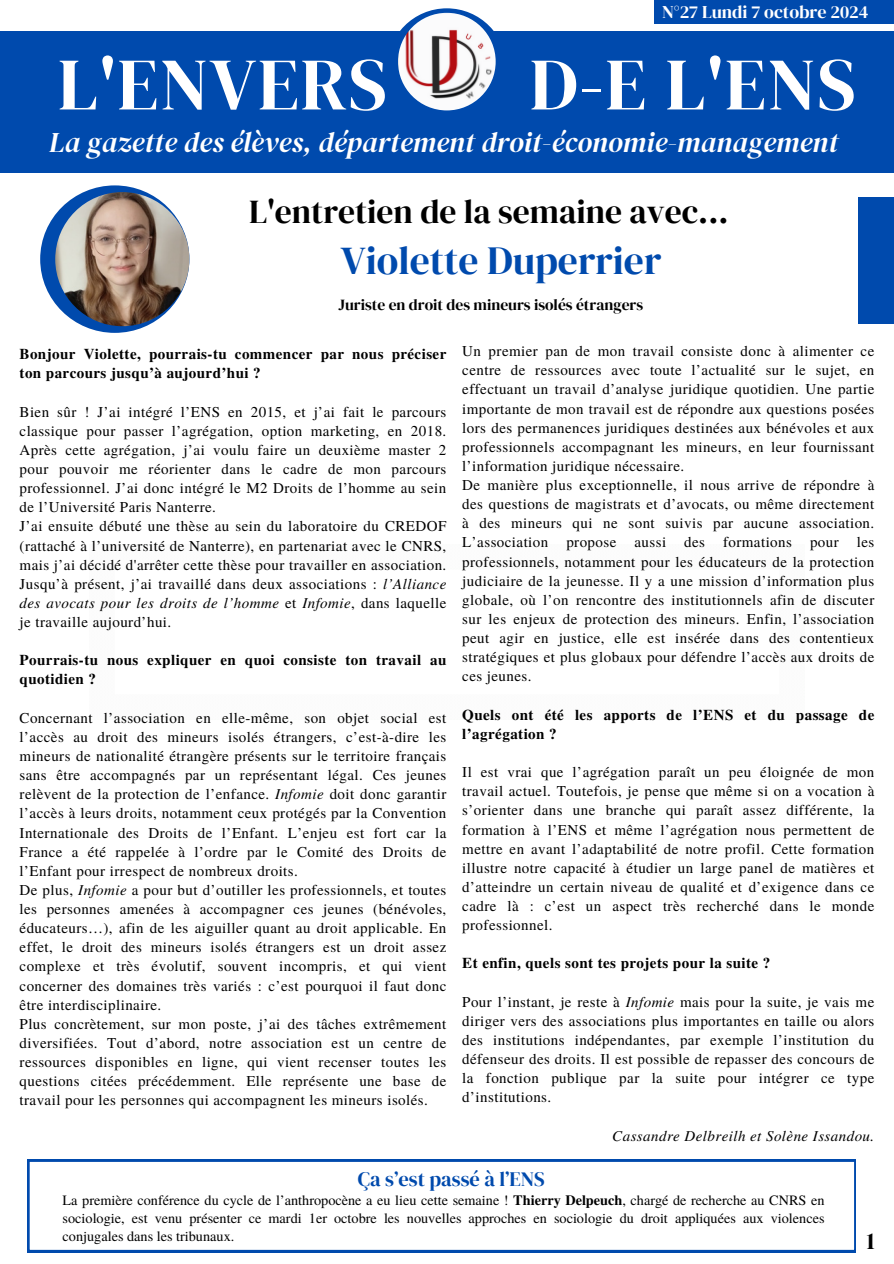
<style>
.page{position:relative;width:894px;height:1264px;background:#fff}
.page>*{position:absolute;margin:0;border:0;box-sizing:border-box;transform-origin:0 0}
.t1{font:73.8px "DM Serif Display";letter-spacing:.02em;color:#fff}
.t2{font:39.45px "DM Serif Display";color:#004aad}
.t3{font:33.45px "DM Serif Display";color:#000}
.t4{font:italic 28.5px "DM Serif Display";color:#fff}
.t5{font:24px "DM Serif Display";color:#000}
.t6{font:20.4px "DM Serif Display";color:#004aad}
.t7{font:18px "DM Serif Display";color:#fff}
.t8{font:15.6px "DM Serif Display";color:#000}
.t9{font:15px/19.2px "Te X Gyre Termes";letter-spacing:.03em;color:#000;text-align:justify}
.t10{font:700 15px/19.2px "Te X Gyre Termes";letter-spacing:.03em;color:#000}
.t11{font:italic 15px "Te X Gyre Termes";letter-spacing:.03em;color:#000}
.t12{font:14.25px/18px "Te X Gyre Termes";color:#000;text-align:justify}
.s1{font-style:italic}
.s2{font-weight:700}
</style>
<div class="page">
<div style="left:0;top:31px;width:893px;height:141px;background:#004aad"></div>
<div style="left:654px;top:0;width:239px;height:24px;background:#004aad"></div>
<div style="left:387px;top:8px;width:119px;height:120px;background:#004aad;border-radius:50%"></div>
<img style="left:398px;top:13px;width:97px;height:97px;border-radius:50%">
<div style="left:857px;top:198px;width:36px;height:126px;background:#004aad"></div>
<div style="left:40px;top:185px;width:149px;height:148px;background:#004aad;border-radius:50%"></div>
<img style="left:55px;top:192px;width:134px;height:134px;border-radius:50%">
<svg style="left:27px;top:1159px;width:828px;height:92px"></svg>
<h5 class="t7" style="left:662px;top:0;width:208px">N°27 Lundi 7 octobre 2024</h5>
<h2 class="t1" style="left:58px;top:33px;width:330px">L'ENVERS</h2>
<h2 class="t1" style="left:529px;top:33px;width:327px">D-E L'ENS</h2>
<p class="t4" style="left:49px;top:122px;width:790px">La gazette des élèves, département droit-économie-management</p>
<h1 class="t3" style="left:249px;top:188px;width:480px">L'entretien de la semaine avec...</h1>
<h1 class="t2" style="left:341px;top:233px;width:322px">Violette Duperrier</h1>
<h3 class="t8" style="left:338px;top:293px;width:306px">Juriste en droit des mineurs isolés étrangers</h3>
<p class="t10" style="left:20px;top:344px;width:428px">Bonjour Violette, pourrais-tu commencer par nous préciser ton parcours jusqu’à aujourd’hui ?</p>
<p class="t9" style="left:20px;top:401px;width:428px">Bien sûr ! J’ai intégré l’ENS en 2015, et j’ai fait le parcours classique pour passer l’agrégation, option marketing, en 2018.<br>Après cette agrégation, j’ai voulu faire un deuxième master 2 pour pouvoir me réorienter dans le cadre de mon parcours professionnel. J’ai donc intégré le M2 Droits de l’homme au sein de l’Université Paris Nanterre.</p>
<p class="t9" style="left:20px;top:516px;width:428px">J’ai ensuite débuté une thèse au sein du laboratoire du CREDOF (rattaché à l’université de Nanterre), en partenariat avec le CNRS, mais j’ai décidé d'arrêter cette thèse pour travailler en association.<br>Jusqu’à présent, j’ai travaillé dans deux associations : <span class="s1">l’Alliance des avocats pour les droits de l’homme</span> et <span class="s1">Infomie</span>, dans laquelle je travaille aujourd’hui.</p>
<h6 class="t10" style="left:20px;top:650px;width:428px">Pourrais-tu nous expliquer en quoi consiste ton travail au quotidien ?</h6>
<p class="t9" style="left:20px;top:707px;width:428px">Concernant l’association en elle-même, son objet social est l’accès au droit des mineurs isolés étrangers, c’est-à-dire les mineurs de nationalité étrangère présents sur le territoire français sans être accompagnés par un représentant légal. Ces jeunes relèvent de la protection de l’enfance. <span class="s1">Infomie</span> doit donc garantir l’accès à leurs droits, notamment ceux protégés par la Convention Internationale des Droits de l’Enfant. L’enjeu est fort car la France a été rappelée à l’ordre par le Comité des Droits de l’Enfant pour irrespect de nombreux droits.</p>
<h6 class="t9" style="left:20px;top:879px;width:428px">De plus, <span class="s1">Infomie</span> a pour but d’outiller les professionnels, et toutes les personnes amenées à accompagner ces jeunes (bénévoles, éducateurs…), afin de les aiguiller quant au droit applicable. En effet, le droit des mineurs isolés étrangers est un droit assez complexe et très évolutif, souvent incompris, et qui vient concerner des domaines très variés : c’est pourquoi il faut donc être interdisciplinaire.</h6>
<p class="t9" style="left:20px;top:1013px;width:428px">Plus concrètement, sur mon poste, j’ai des tâches extrêmement diversifiées. Tout d’abord, notre association est un centre de ressources disponibles en ligne, qui vient recenser toutes les questions citées précédemment. Elle représente une base de travail pour les personnes qui accompagnent les mineurs isolés.</p>
<h6 class="t9" style="left:462px;top:341px;width:413px">Un premier pan de mon travail consiste donc à alimenter ce centre de ressources avec toute l’actualité sur le sujet, en effectuant un travail d’analyse juridique quotidien. Une partie importante de mon travail est de répondre aux questions posées lors des permanences juridiques destinées aux bénévoles et aux professionnels accompagnant les mineurs, en leur fournissant l’information juridique nécessaire.</h6>
<p class="t9" style="left:462px;top:474px;width:413px">De manière plus exceptionnelle, il nous arrive de répondre à des questions de magistrats et d’avocats, ou même directement à des mineurs qui ne sont suivis par aucune association.<br>L’association propose aussi des formations pour les professionnels, notamment pour les éducateurs de la protection judiciaire de la jeunesse. Il y a une mission d’information plus globale, où l’on rencontre des institutionnels afin de discuter sur les enjeux de protection des mineurs. Enfin, l’association peut agir en justice, elle est insérée dans des contentieux stratégiques et plus globaux pour défendre l’accès aux droits de ces jeunes.</p>
<p class="t10" style="left:462px;top:704px;width:413px">Quels ont été les apports de l’ENS et du passage de l’agrégation ?</p>
<h6 class="t9" style="left:462px;top:761px;width:413px">Il est vrai que l’agrégation paraît un peu éloignée de mon travail actuel. Toutefois, je pense que même si on a vocation à s’orienter dans une branche qui paraît assez différente, la formation à l’ENS et même l’agrégation nous permettent de mettre en avant l’adaptabilité de notre profil. Cette formation illustre notre capacité à étudier un large panel de matières et d’atteindre un certain niveau de qualité et d’exigence dans ce cadre là : c’est un aspect très recherché dans le monde professionnel.</h6>
<p class="t10" style="left:462px;top:953px;width:309px">Et enfin, quels sont tes projets pour la suite ?</p>
<p class="t9" style="left:462px;top:991px;width:413px">Pour l’instant, je reste à <span class="s1">Infomie</span> mais pour la suite, je vais me diriger vers des associations plus importantes en taille ou alors des institutions indépendantes, par exemple l’institution du défenseur des droits. Il est possible de repasser des concours de la fonction publique par la suite pour intégrer ce type d’institutions.</p>
<p class="t11" style="left:612px;top:1124px;width:263px">Cassandre Delbreilh et Solène Issandou.</p>
<p class="t6" style="left:358px;top:1164px;width:188px">Ça s’est passé à l’ENS</p>
<p class="t12" style="left:63px;top:1190px;width:763px">La première conférence du cycle de l’anthropocène a eu lieu cette semaine ! <span class="s2">Thierry Delpeuch</span>, chargé de recherche au CNRS en sociologie, est venu présenter ce mardi 1er octobre les nouvelles approches en sociologie du droit appliquées aux violences conjugales dans les tribunaux.</p>
<h4 class="t5" style="left:866px;top:1224px;width:10px">1</h4>
</div>
